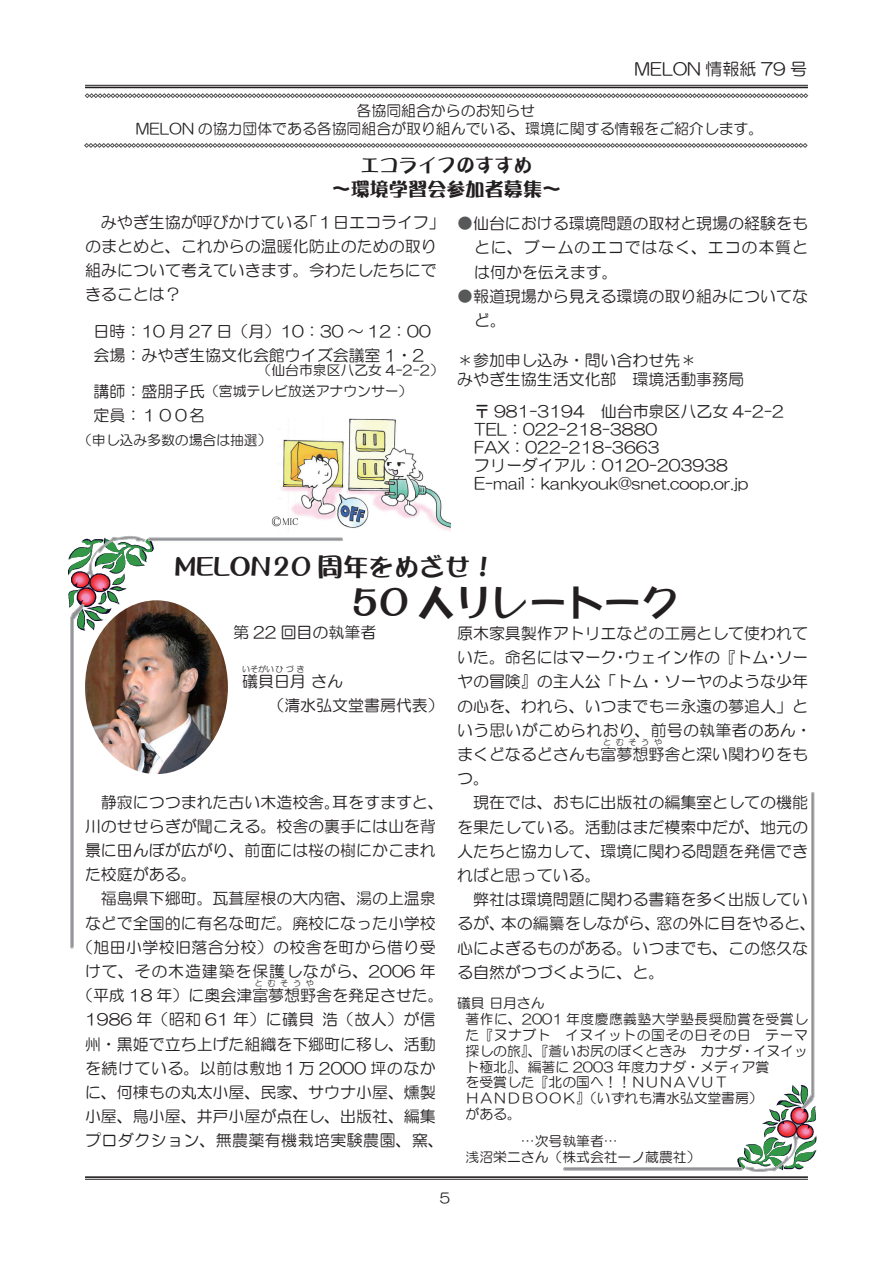
<style>
.page{position:relative;width:893px;height:1263px;background:#fff}
.page>*{position:absolute;margin:0;border:0;box-sizing:border-box;transform-origin:0 0}
.t1{font:37.2px "DFPOP Corn W12 WINP RKSJ H";color:#231f20}
.t2{font:25.5px "DFPOP Corn W12 WINP RKSJ H";color:#231f20}
.t3{font:19.2px/24.2px "DFPOP Corn W12 WINP RKSJ H";color:#231f20;text-align:center}
.t4{font:16.95px "HG Maru Gothic MPRO";color:#231f20}
.t5{font:15.9px/24.2px "HG Maru Gothic MPRO";color:#231f20}
.t6{font:15.9px "HG Maru Gothic MPRO";letter-spacing:.025em;color:#231f20}
.t7{font:15.9px "HG Maru Gothic MPRO";letter-spacing:.055em;color:#231f20}
.t8{font:14.85px/18px "HG Maru Gothic MPRO";color:#231f20;text-align:center}
.t9{font:13.8px/15.9px "HG Maru Gothic MPRO";color:#231f20}
.t10{font:7.95px "HG Maru Gothic MPRO";letter-spacing:.6em;color:#231f20}
.t11{font:7.95px "HG Maru Gothic MPRO";letter-spacing:.085em;color:#231f20}
.s1{font-size:15.9px}
.s2{color:#57585a}
</style>
<div class="page">
<hr style="left:85px;top:85px;width:723px;height:1px;background:#231f20">
<hr style="left:85px;top:87px;width:723px;height:1px;background:#231f20">
<hr style="left:85px;top:1176px;width:723px;height:2px;background:#231f20">
<hr style="left:85px;top:1179px;width:723px;height:1px;background:#231f20">
<svg style="left:68px;top:536px;width:275px;height:413px"></svg>
<img style="left:85px;top:600px;width:143px;height:174px;border-radius:50%">
<svg style="left:563px;top:792px;width:253px;height:380px"></svg>
<svg style="left:85px;top:93px;width:723px;height:5px"></svg>
<svg style="left:84px;top:143px;width:724px;height:5px"></svg>
<img style="left:276px;top:418px;width:175px;height:113px">
<img style="left:271px;top:516px;width:29px;height:10px">
<p class="t4" style="left:634px;top:60px;width:174px">MELON 情報紙 79 号</p>
<p class="t8" style="left:136px;top:101px;width:629px">各協同組合からのお知らせ<br>MELON の協力団体である各協同組合が取り組んでいる、環境に関する情報をご紹介します。</p>
<p class="t3" style="left:332px;top:153px;width:231px">エコライフのすすめ<br>～環境学習会参加者募集～</p>
<p class="t5" style="left:85px;top:210px;width:361px">　みやぎ生協が呼びかけている「１日エコライフ」のまとめと、これからの温暖化防止のための取り組みについて考えていきます。今わたしたちにできることは？</p>
<p class="t5" style="left:94px;top:319px;width:339px">日時：10 月 27 日（月）10：30 ～ 12：00会場：みやぎ生協文化会館ウイズ会議室 1・2</p>
<p class="t9" style="left:94px;top:359px;width:352px;line-height:21.5px;text-indent:164px">（仙台市泉区八乙女 4-2-2）<span class="s1">講師：盛朋子氏</span>（宮城テレビ放送アナウンサー）</p>
<p class="t5" style="left:94px;top:403px;width:113px">定員：１００名</p>
<p class="t9" style="left:78px;top:432px;width:195px">（申し込み多数の場合は抽選）</p>
<p class="t5" style="left:474px;top:211px;width:335px;text-align:justify;text-indent:-17px"><span class="s2">●</span>仙台における環境問題の取材と現場の経験をもとに、ブームのエコではなく、エコの本質とは何かを伝えます。</p>
<p class="t5" style="left:474px;top:284px;width:335px;text-indent:-17px"><span class="s2">●</span>報道現場から見える環境の取り組みについてなど。</p>
<p class="t5" style="left:457px;top:351px;width:289px;line-height:19.2px">＊参加申し込み・問い合わせ先＊<br>みやぎ生協生活文化部　環境活動事務局</p>
<p class="t5" style="left:474px;top:402px;width:311px;line-height:18px">〒 981-3194　仙台市泉区八乙女 4-2-2<br>TEL：022-218-3880　<br>FAX：022-218-3663　<br>フリーダイアル：0120-203938<br>E-mail：kankyouk@snet.coop.or.jp</p>
<h2 class="t2" style="left:174px;top:554px;width:323px">MELON20 周年をめざせ！</h2>
<h1 class="t1" style="left:350px;top:584px;width:329px">50 人リレートーク</h1>
<p class="t5" style="left:233px;top:621px;width:145px">第 22 回目の執筆者</p>
<p class="t5" style="left:242px;top:669px;width:102px">礒貝日月 さん</p>
<p class="t11" style="left:242px;top:665px;width:64px">いそがいひづき</p>
<p class="t5" style="left:268px;top:693px;width:177px">（清水弘文堂書房代表）</p>
<p class="t5" style="left:85px;top:790px;width:360px">　静寂につつまれた古い木造校舎。耳をすますと、</p>
<p class="t5" style="left:85px;top:814px;width:352px">川のせせらぎが聞こえる。校舎の裏手には山を背</p>
<p class="t5" style="left:85px;top:838px;width:352px">景に田んぼが広がり、前面には桜の樹にかこまれ</p>
<p class="t5" style="left:85px;top:862px;width:113px">た校庭がある。</p>
<p class="t5" style="left:85px;top:887px;width:352px">　福島県下郷町。瓦葺屋根の大内宿、湯の上温泉</p>
<p class="t5" style="left:85px;top:911px;width:352px">などで全国的に有名な町だ。廃校になった小学校</p>
<p class="t6" style="left:77px;top:939px;width:360px">（旭田小学校旧落合分校）の校舎を町から借り受</p>
<p class="t7" style="left:85px;top:963px;width:352px">けて、その木造建築を保護しながら、2006 年</p>
<p class="t5" style="left:77px;top:983px;width:368px">（平成 18 年）に奥会津富夢想野舎を発足させた。</p>
<p class="t10" style="left:255px;top:979px;width:61px">とむそうや</p>
<p class="t5" style="left:85px;top:1007px;width:360px">1986 年（昭和 61 年）に礒貝 浩（故人）が信州・黒姫で立ち上げた組織を下郷町に移し、活動を続けている。以前は敷地１万 2000 坪のなかに、何棟もの丸太小屋、民家、サウナ小屋、燻製小屋、鳥小屋、井戸小屋が点在し、出版社、編集プロダクション、無農薬有機栽培実験農園、窯、</p>
<p class="t5" style="left:457px;top:621px;width:356px">原木家具製作アトリエなどの工房として使われていた。命名にはマーク・ウェイン作の『トム・ソーヤの冒険』の主人公「トム・ソーヤのような少年の心を、われら、いつまでも＝永遠の夢追人」という思いがこめられおり、前号の執筆者のあん・まくどなるどさんも富夢想野舎と深い関わりをも</p>
<p class="t10" style="left:603px;top:738px;width:60px">とむそうや</p>
<p class="t5" style="left:457px;top:766px;width:360px">つ。<br>　現在では、おもに出版社の編集室としての機能を果たしている。活動はまだ模索中だが、地元の人たちと協力して、環境に関わる問題を発信できればと思っている。<br>　弊社は環境問題に関わる書籍を多く出版しているが、本の編纂をしながら、窓の外に目をやると、心によぎるものがある。いつまでも、この悠久なる自然がつづくように、と。</p>
<p class="t9" style="left:466px;top:995px;width:344px;text-indent:-9px">礒貝 日月さん<br>著作に、2001 年度慶應義塾大学塾長奨励賞を受賞した『ヌナブト　イヌイットの国その日その日　テーマ探しの旅』、『蒼いお尻のぼくときみ　カナダ・イヌイット極北』、編著に 2003 年度カナダ・メディア賞<br>を受賞した『北の国へ！！ＮＵＮＡＶＵＴ　<br>ＨＡＮＤＢＯＯＫ』（いずれも清水弘文堂書房）<br>がある。</p>
<p class="t9" style="left:466px;top:1133px;width:236px;text-indent:55px">…次号執筆者…<br>浅沼栄二さん（株式会社一ノ蔵農社）</p>
</div>
